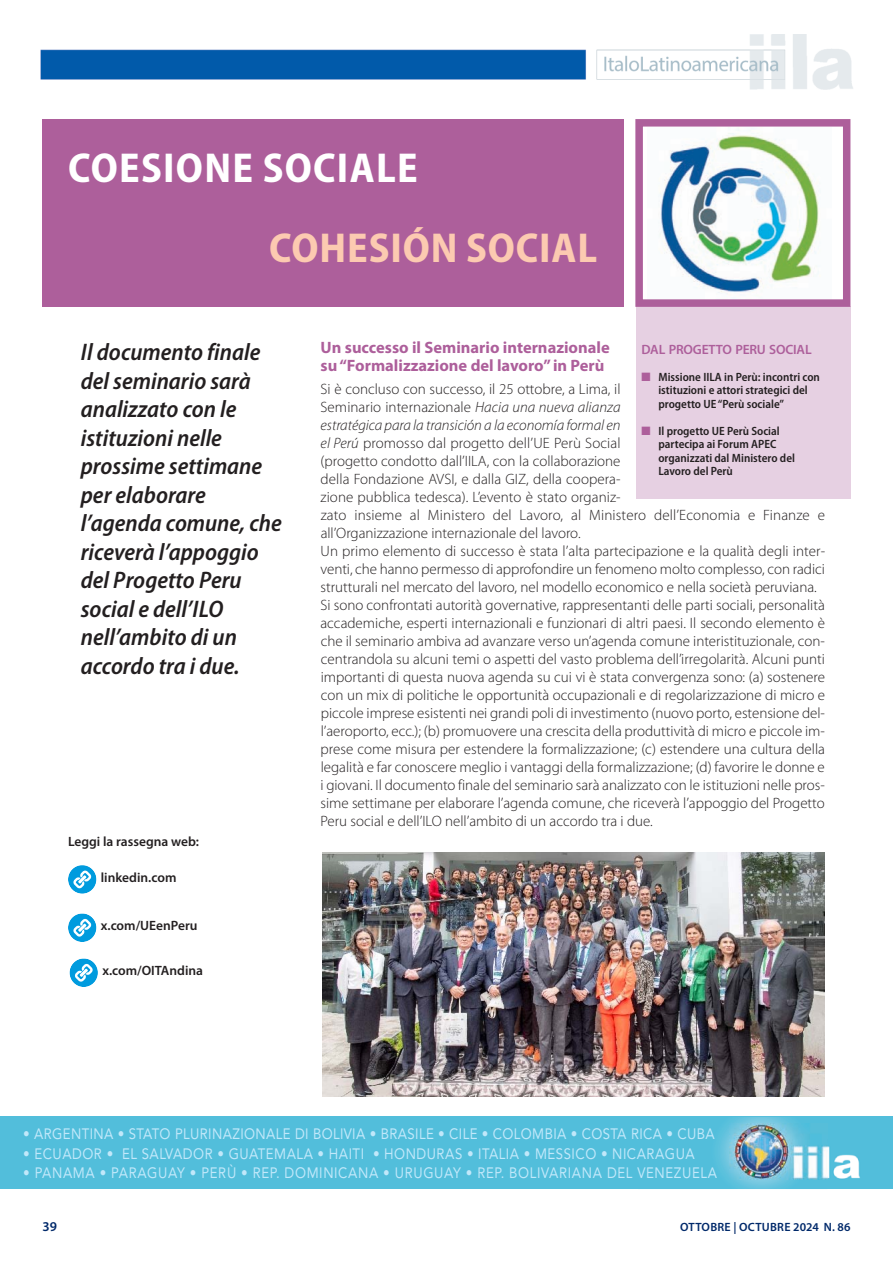
<style>
.page{position:relative;width:893px;height:1263px;background:#fff}
.page>*{position:absolute;margin:0;border:0;box-sizing:border-box;transform-origin:0 0}
.t1{font:700 semi-condensed 42px "Myriad Pro";letter-spacing:.03em;color:#fff}
.t2{font:700 semi-condensed 42px "Myriad Pro";letter-spacing:.02em;color:#fccab1}
.t3{font:italic 600 semi-condensed 24px/28.5px "Myriad Pro";color:#231f20}
.t4{font:700 16.5px/18px "Myriad Pro";color:#ad5f9b}
.t5{font:300 15px/18px "Myriad Pro";color:#231f20}
.t6{font:15px "Avenir";letter-spacing:.04em;color:#c1e8fa;scale:.88 1}
.t7{font:600 13.5px "Myriad Pro";color:#231f20}
.t8{font:600 13.5px "Myriad Pro";letter-spacing:-.015em;color:#ad5f9b}
.t9{font:600 13.5px "Myriad Pro";color:#00296a}
.t10{font:600 semi-condensed 12px/13.5px "Myriad Pro";color:#231f20}
.t11{font:600 12px "Myriad Pro";letter-spacing:.02em;color:#00296a}
.s1{font-style:italic}
.s2{color:#ad5f9b}
</style>
<div class="page">
<img style="left:40px;top:34px;width:813px;height:56px">
<div style="left:1px;top:1117px;width:892px;height:72px;background:#52bedb"></div>
<svg style="left:718px;top:1117px;width:73px;height:72px"></svg>
<img style="left:729px;top:1123px;width:131px;height:57px">
<div style="left:43px;top:119px;width:581px;height:187px;background:#ad5f9b"></div>
<div style="left:636px;top:306px;width:214px;height:193px;background:#e6d0e2"></div>
<img style="left:660px;top:129px;width:159px;height:165px">
<div style="left:635px;top:119px;width:215px;height:188px;border:8px solid #ad5f9b"></div>
<img style="left:322px;top:853px;width:503px;height:244px">
<svg style="left:68px;top:913px;width:28px;height:29px"></svg>
<svg style="left:70px;top:958px;width:28px;height:29px"></svg>
<svg style="left:68px;top:865px;width:28px;height:29px"></svg>
<h1 class="t1" style="left:68px;top:152px;width:351px">COESIONE SOCIALE</h1>
<h1 class="t2" style="left:269px;top:233px;width:329px">COHESIÓN SOCIAL</h1>
<h2 class="t3" style="left:81px;top:340px;width:203px">Il documento finale del seminario sarà analizzato con le istituzioni nelle prossime settimane per elaborare l’agenda comune, che riceverà l’appoggio del Progetto Peru social e dell’ILO nell’ambito di un accordo tra i due.</h2>
<p class="t7" style="left:68px;top:836px;width:133px">Leggi la rassegna web:</p>
<p class="t7" style="left:101px;top:872px;width:77px">linkedin.com</p>
<p class="t7" style="left:101px;top:921px;width:98px">x.com/UEenPeru</p>
<p class="t7" style="left:102px;top:966px;width:102px">x.com/OITAndina</p>
<p class="t4" style="left:321px;top:340px;width:291px">Un successo il Seminario internazionale su “Formalizzazione del lavoro” in Perù</p>
<p class="t5" style="left:320px;top:381px;width:506px">Si è concluso con successo, il 25 ottobre, a Lima, il<br>Seminario internazionale <span class="s1">Hacia una nueva alianza<br>estratégica para la transición a la economía formal en<br>el Perú</span> promosso dal progetto dell’UE Perù Social<br>(progetto condotto dall’IILA, con la collaborazione<br>della Fondazione AVSI, e dalla GIZ, della coopera-<br>zione pubblica tedesca). L’evento è stato organiz-<br>zato insieme al Ministero del Lavoro, al Ministero dell’Economia e Finanze e all’Organizzazione internazionale del lavoro.<br>Un primo elemento di successo è stata l’alta partecipazione e la qualità degli inter&shy;venti, che hanno permesso di approfondire un fenomeno molto complesso, con radici strutturali nel mercato del lavoro, nel modello economico e nella società peruviana.<br>Si sono confrontati autorità governative, rappresentanti delle parti sociali, personalità accademiche, esperti internazionali e funzionari di altri paesi. Il secondo elemento è che il seminario ambiva ad avanzare verso un’agenda comune interistituzionale, con&shy;centrandola su alcuni temi o aspetti del vasto problema dell’irregolarità. Alcuni punti importanti di questa nuova agenda su cui vi è stata convergenza sono: (a) sostenere con un mix di politiche le opportunità occupazionali e di regolarizzazione di micro e piccole imprese esistenti nei grandi poli di investimento (nuovo porto, estensione del&shy;l’aeroporto, ecc.); (b) promuovere una crescita della produttività di micro e piccole im&shy;prese come misura per estendere la formalizzazione; (c) estendere una cultura della legalità e far conoscere meglio i vantaggi della formalizzazione; (d) favorire le donne e i giovani. Il documento finale del seminario sarà analizzato con le istituzioni nelle pros&shy;sime settimane per elaborare l’agenda comune, che riceverà l’appoggio del Progetto Peru social e dell’ILO nell’ambito di un accordo tra i due.</p>
<p class="t8" style="left:641px;top:344px;width:172px">DAL PROGETTO PERU SOCIAL</p>
<p class="t10" style="left:658px;top:371px;width:163px;text-indent:-17px"><span class="s2">■</span> Missione IILA in Perù: incontri con istituzioni e attori strategici del progetto UE “Perù sociale”</p>
<p class="t10" style="left:658px;top:425px;width:138px;text-indent:-17px"><span class="s2">■</span> Il progetto UE Perù Social partecipa ai Forum APEC organizzati dal Ministero del<br>Lavoro del Perù</p>
<p class="t6" style="left:23px;top:1122px;width:787px">• ARGENTINA • STATO PLURINAZIONALE DI BOLIVIA • BRASILE • CILE • COLOMBIA • COSTA RICA • CUBA</p>
<p class="t6" style="left:23px;top:1141px;width:765px">• ECUADOR • EL SALVADOR • GUATEMALA • HAITI • HONDURAS • ITALIA • MESSICO • NICARAGUA</p>
<p class="t6" style="left:23px;top:1161px;width:790px">• PANAMA • PARAGUAY • PERÙ • REP. DOMINICANA • URUGUAY • REP. BOLIVARIANA DEL VENEZUELA</p>
<p class="t9" style="left:43px;top:1221px;width:16px">39</p>
<p class="t11" style="left:680px;top:1222px;width:172px">OTTOBRE | OCTUBRE 2024 N. 86</p>
</div>
